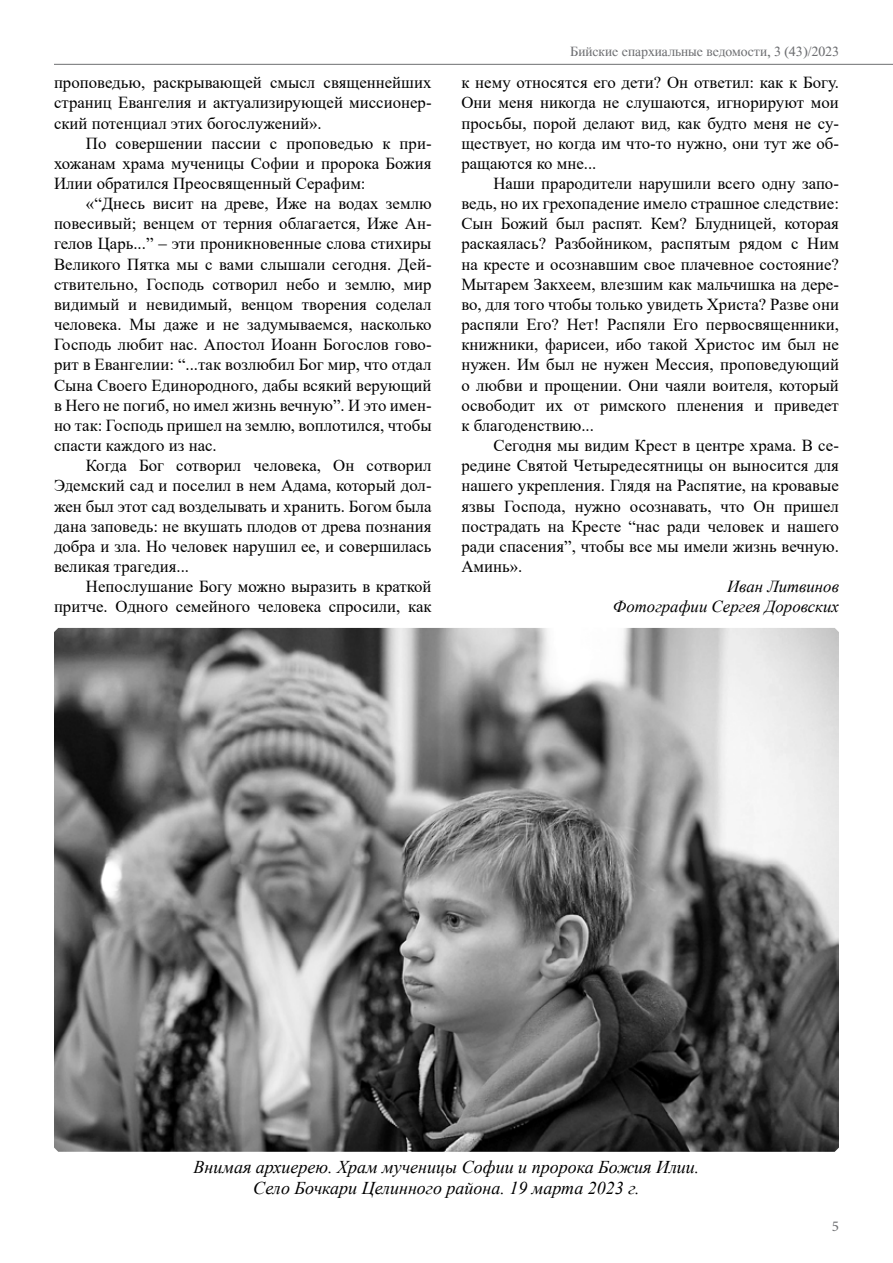
<style>
.page{position:relative;width:893px;height:1263px;background:#fff}
.page>*{position:absolute;margin:0;border:0;box-sizing:border-box;transform-origin:0 0}
.t1{font:italic 18px/21.6px "Times New Roman";color:#000;text-align:center}
.t2{font:16.8px/20.1px "Times New Roman";color:#000;text-align:justify}
.t3{font:italic 16.8px/20.1px "Times New Roman";color:#000;text-align:right}
.t4{font:15px "Minion Pro";color:#6d6e71}
.t5{font:13.5px "Time";color:#6d6e71}
</style>
<div class="page">
<hr style="left:54px;top:64px;width:839px;height:1px;background:#6d6e71">
<img style="left:54px;top:628px;width:785px;height:524px">
<p class="t2" style="left:54px;top:72px;width:379px">проповедью, раскрывающей смысл священнейших страниц Евангелия и актуализирующей миссионер&shy;ский потенциал этих богослужений».</p>
<p class="t2" style="left:54px;top:132px;width:379px;text-indent:32px">По совершении пассии с проповедью к при&shy;хожанам храма мученицы Софии и пророка Божия Илии обратился Преосвященный Серафим:</p>
<p class="t2" style="left:54px;top:193px;width:379px;text-indent:32px">«“Днесь висит на древе, Иже на водах землю повесивый; венцем от терния облагается, Иже Ан&shy;гелов Царь...” ‒ эти проникновенные слова стихиры Великого Пятка мы с вами слышали сегодня. Дей&shy;ствительно, Господь сотворил небо и землю, мир видимый и невидимый, венцом творения соделал человека. Мы даже и не задумываемся, насколько Господь любит нас. Апостол Иоанн Богослов гово&shy;рит в Евангелии: “...так возлюбил Бог мир, что отдал Сына Своего Единородного, дабы всякий верующий в Него не погиб, но имел жизнь вечную”. И это имен&shy;но так: Господь пришел на землю, воплотился, чтобы спасти каждого из нас.</p>
<p class="t2" style="left:54px;top:455px;width:379px;text-indent:32px">Когда Бог сотворил человека, Он сотворил Эдемский сад и поселил в нем Адама, который дол&shy;жен был этот сад возделывать и хранить. Богом была дана заповедь: не вкушать плодов от древа познания добра и зла. Но человек нарушил ее, и совершилась великая трагедия...</p>
<p class="t2" style="left:54px;top:576px;width:379px;text-align:right">Непослушание Богу можно выразить в краткой притче. Одного семейного человека спросили, как</p>
<p class="t5" style="left:570px;top:44px;width:270px">Бийские епархиальные ведомости, 3 (43)/2023</p>
<p class="t2" style="left:461px;top:72px;width:379px">к нему относятся его дети? Он ответил: как к Богу.<br>Они меня никогда не слушаются, игнорируют мои просьбы, порой делают вид, как будто меня не су&shy;ществует, но когда им что-то нужно, они тут же об&shy;ращаются ко мне...</p>
<p class="t2" style="left:461px;top:173px;width:379px;text-indent:32px">Наши прародители нарушили всего одну запо&shy;ведь, но их грехопадение имело страшное следствие:<br>Сын Божий был распят. Кем? Блудницей, которая раскаялась? Разбойником, распятым рядом с Ним на кресте и осознавшим свое плачевное состояние?<br>Мытарем Закхеем, влезшим как мальчишка на дере&shy;во, для того чтобы только увидеть Христа? Разве они распяли Его? Нет! Распяли Его первосвященники, книжники, фарисеи, ибо такой Христос им был не нужен. Им был не нужен Мессия, проповедующий о любви и прощении. Они чаяли воителя, который освободит их от римского пленения и приведет к благоденствию...</p>
<p class="t2" style="left:461px;top:435px;width:379px;text-indent:32px">Сегодня мы видим Крест в центре храма. В се&shy;редине Святой Четыредесятницы он выносится для нашего укрепления. Глядя на Распятие, на кровавые язвы Господа, нужно осознавать, что Он пришел пострадать на Кресте “нас ради человек и нашего ради спасения”, чтобы все мы имели жизнь вечную.<br>Аминь».</p>
<p class="t3" style="left:613px;top:576px;width:228px">Иван Литвинов<br>Фотографии Сергея Доровских</p>
<p class="t1" style="left:194px;top:1155px;width:507px">Внимая архиерею. Храм мученицы Софии и пророка Божия Илии.<br>Село Бочкари Целинного района. 19 марта 2023 г.</p>
<p class="t4" style="left:832px;top:1216px;width:9px">5</p>
</div>
